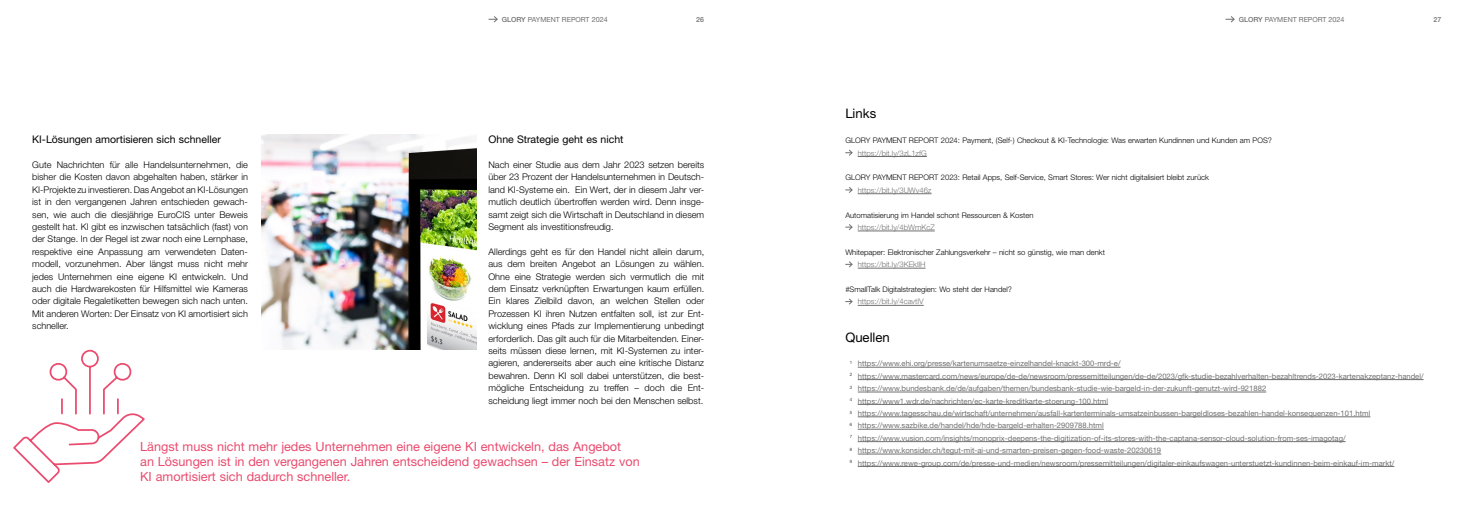
<style>
.page{position:relative;width:1474px;height:521px;background:#fff}
.page>*{position:absolute;margin:0;border:0;box-sizing:border-box;transform-origin:0 0}
.t1{font:13.12px "Helvetica Neue LT Std";color:#000}
.t2{font:12.69px/14.9px "Helvetica Neue LT Std";color:#ea4b6e}
.t3{font:10.5px "Helvetica Neue LT Std";color:#000}
.t4{font:300 9.19px/12.4px "Helvetica Neue LT Std";color:#000;text-align:justify}
.t5{font:7.7px/12.4px "Helvetica Neue LT Std";color:#706f6f}
.t6{font:300 7.7px "Helvetica Neue LT Std";color:#000}
.t7{font:300 7.7px "Helvetica Neue LT Std";color:#706f6f}
.t8{font:7px "Helvetica Neue LT Std";color:#706f6f}
.t9{font:500 7px "Helvetica Neue LT Std";color:#706f6f}
.s1{font-weight:500}
.s2{font-size:7.17px}
</style>
<div class="page">
<img style="left:261px;top:135px;width:215px;height:215px">
<hr style="left:857px;top:156px;width:69px;height:1px;background:#706f6f">
<hr style="left:857px;top:193px;width:74px;height:1px;background:#706f6f">
<hr style="left:857px;top:231px;width:77px;height:1px;background:#706f6f">
<hr style="left:857px;top:268px;width:68px;height:1px;background:#706f6f">
<hr style="left:857px;top:305px;width:66px;height:1px;background:#706f6f">
<svg style="left:845px;top:150px;width:7px;height:6px"></svg>
<svg style="left:845px;top:187px;width:7px;height:6px"></svg>
<svg style="left:845px;top:224px;width:7px;height:6px"></svg>
<svg style="left:845px;top:261px;width:7px;height:6px"></svg>
<svg style="left:845px;top:298px;width:7px;height:7px"></svg>
<hr style="left:857px;top:367px;width:263px;height:1px;background:#706f6f">
<hr style="left:857px;top:379px;width:566px;height:1px;background:#706f6f">
<hr style="left:857px;top:392px;width:409px;height:1px;background:#706f6f">
<hr style="left:857px;top:404px;width:251px;height:1px;background:#706f6f">
<hr style="left:857px;top:417px;width:513px;height:1px;background:#706f6f">
<hr style="left:857px;top:429px;width:246px;height:1px;background:#706f6f">
<hr style="left:857px;top:441px;width:488px;height:1px;background:#706f6f">
<hr style="left:857px;top:454px;width:304px;height:1px;background:#706f6f">
<hr style="left:857px;top:466px;width:537px;height:1px;background:#706f6f">
<svg style="left:13px;top:349px;width:132px;height:134px"></svg>
<svg style="left:488px;top:16px;width:10px;height:7px"></svg>
<svg style="left:1225px;top:16px;width:9px;height:7px"></svg>
<p class="t8" style="left:502px;top:15px;width:107px"><span class="s1">GLORY</span> PAYMENT REPORT <span class="s2">2024</span></p>
<p class="t9" style="left:696px;top:16px;width:9px">26</p>
<p class="t8" style="left:1238px;top:15px;width:107px"><span class="s1">GLORY</span> PAYMENT REPORT <span class="s2">2024</span></p>
<p class="t9" style="left:1433px;top:16px;width:9px">27</p>
<p class="t3" style="left:488px;top:133px;width:136px">Ohne Strategie geht es nicht</p>
<p class="t4" style="left:488px;top:158px;width:217px">Nach einer Studie aus dem Jahr 2023 setzen bereits über 23 Prozent der Handelsunternehmen in Deutsch&shy;land KI-Systeme ein. Ein Wert, der in diesem Jahr ver&shy;mutlich deutlich übertroffen werden wird. Denn insge&shy;samt zeigt sich die Wirtschaft in Deutschland in diesem Segment als investitionsfreudig.</p>
<p class="t4" style="left:488px;top:245px;width:217px">Allerdings geht es für den Handel nicht allein darum, aus dem breiten Angebot an Lösungen zu wählen.<br>Ohne eine Strategie werden sich vermutlich die mit dem Einsatz verknüpften Erwartungen kaum erfüllen.<br>Ein klares Zielbild davon, an welchen Stellen oder Prozessen KI ihren Nutzen entfalten soll, ist zur Ent&shy;wicklung eines Pfads zur Implementierung unbedingt erforderlich. Das gilt auch für die Mitarbeitenden. Einer&shy;seits müssen diese lernen, mit KI-Systemen zu inter&shy;agieren, andererseits aber auch eine kritische Distanz bewahren. Denn KI soll dabei unterstützen, die best&shy;mögliche Entscheidung zu treffen – doch die Ent&shy;scheidung liegt immer noch bei den Menschen selbst.</p>
<h2 class="t2" style="left:140px;top:439px;width:501px">Längst muss nicht mehr jedes Unternehmen eine eigene KI entwickeln, das Angebot<br>an Lösungen ist in den vergangenen Jahren entscheidend gewachsen – der Einsatz von<br>KI amortisiert sich dadurch schneller.</h2>
<p class="t3" style="left:32px;top:133px;width:190px">KI-Lösungen amortisieren sich schneller</p>
<p class="t4" style="left:32px;top:158px;width:217px">Gute Nachrichten für alle Handelsunternehmen, die bisher die Kosten davon abgehalten haben, stärker in KI-Projekte zu investieren. Das Angebot an KI-Lösungen ist in den vergangenen Jahren entschieden gewach&shy;sen, wie auch die diesjährige EuroCIS unter Beweis gestellt hat. KI gibt es inzwischen tatsächlich (fast) von der Stange. In der Regel ist zwar noch eine Lernphase, respektive eine Anpassung am verwendeten Daten&shy;modell, vorzunehmen. Aber längst muss nicht mehr jedes Unternehmen eine eigene KI entwickeln. Und auch die Hardwarekosten für Hilfsmittel wie Kameras oder digitale Regaletiketten bewegen sich nach unten.<br>Mit anderen Worten: Der Einsatz von KI amortisiert sich schneller.</p>
<h1 class="t1" style="left:845px;top:106px;width:32px">Links</h1>
<p class="t6" style="left:845px;top:136px;width:428px">GLORY PAYMENT REPORT 2024: Payment, (Self-) Checkout &amp; KI-Technologie: Was erwarten Kundinnen und Kunden am POS?</p>
<p class="t7" style="left:857px;top:148px;width:71px">https://bit.ly/3zL1zfG</p>
<p class="t6" style="left:845px;top:173px;width:365px">GLORY PAYMENT REPORT 2023: Retail Apps, Self-Service, Smart Stores: Wer nicht digitalisiert bleibt zurück</p>
<p class="t7" style="left:857px;top:185px;width:75px">https://bit.ly/3UWv46z</p>
<p class="t6" style="left:845px;top:210px;width:190px">Automatisierung im Handel schont Ressourcen &amp; Kosten</p>
<p class="t7" style="left:857px;top:222px;width:78px">https://bit.ly/4bWmKcZ</p>
<p class="t6" style="left:845px;top:247px;width:261px">Whitepaper: Elektronischer Zahlungsverkehr – nicht so günstig, wie man denkt</p>
<p class="t7" style="left:857px;top:260px;width:69px">https://bit.ly/3KEkIlH</p>
<p class="t6" style="left:845px;top:284px;width:168px">#SmallTalk Digitalstrategien: Wo steht der Handel?</p>
<p class="t7" style="left:857px;top:297px;width:67px">https://bit.ly/4cavtIV</p>
<h1 class="t1" style="left:845px;top:329px;width:46px">Quellen</h1>
<p class="t5" style="left:849px;top:357px;width:575px"><sup>1</sup> https://www.ehi.org/presse/kartenumsaetze-einzelhandel-knackt-300-mrd-e/<br><sup>2</sup> https://www.mastercard.com/news/europe/de-de/newsroom/pressemitteilungen/de-de/2023/gfk-studie-bezahlverhalten-bezahltrends-2023-kartenakzeptanz-handel/ <sup>3</sup> https://www.bundesbank.de/de/aufgaben/themen/bundesbank-studie-wie-bargeld-in-der-zukunft-genutzt-wird-921882<br><sup>4</sup> https://www1.wdr.de/nachrichten/ec-karte-kreditkarte-stoerung-100.html<br><sup>5</sup> https://www.tagesschau.de/wirtschaft/unternehmen/ausfall-kartenterminals-umsatzeinbussen-bargeldloses-bezahlen-handel-konsequenzen-101.html<br><sup>6</sup> https://www.sazbike.de/handel/hde/hde-bargeld-erhalten-2909788.html<br><sup>7</sup> https://www.vusion.com/insights/monoprix-deepens-the-digitization-of-its-stores-with-the-captana-sensor-cloud-solution-from-ses-imagotag/<br><sup>8</sup> https://www.konsider.ch/tegut-mit-ai-und-smarten-preisen-gegen-food-waste-20230619<br><sup>9</sup> https://www.rewe-group.com/de/presse-und-medien/newsroom/pressemitteilungen/digitaler-einkaufswagen-unterstuetzt-kundinnen-beim-einkauf-im-markt/</p>
</div>
